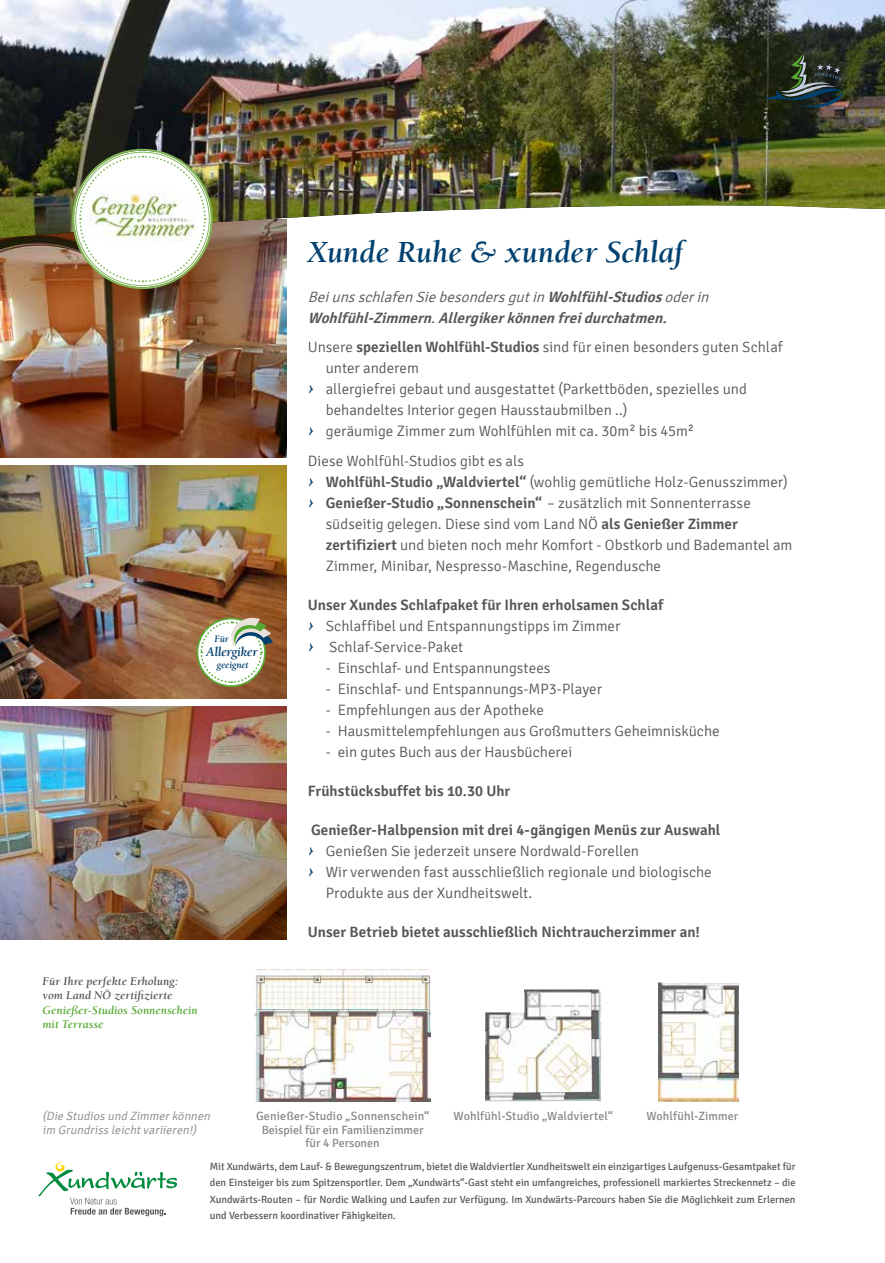
<style>
.page{position:relative;width:885px;height:1263px;background:#fff}
.page>*{position:absolute;margin:0;border:0;box-sizing:border-box;transform-origin:0 0}
.t1{font:italic 700 31.5px "Berkeley";letter-spacing:-.005em;color:#004170}
.t2{font:300 15px/21px "Signika";color:#575756}
.t3{font:600 15px "Signika";letter-spacing:.005em;color:#575756}
.t4{font:italic 600 15px/21px "Signika";color:#575756}
.t5{font:italic 700 13.35px "Berkeley";letter-spacing:-.03em;color:#004170}
.t6{font:12px/13.5px "Signika";letter-spacing:.005em;color:#878787;text-align:center}
.t7{font:italic 300 12px/13.5px "Signika";color:#878787}
.t8{font:italic 700 12px/14.4px "Berkeley";color:#575756}
.t9{font:italic 700 12px/14.4px "Berkeley";color:#55a932}
.t10{font:10.5px/16.5px "Signika";color:#575756;text-align:justify}
.t11{font:italic 700 10.05px "Berkeley";letter-spacing:-.03em;color:#004170}
.s1{font-weight:300}
.s2{font-weight:600}
.s3{font-family:"Berkeley";font-weight:700;font-style:italic;font-size:21px;color:#004170}
</style>
<div class="page">
<img style="left:0;top:240px;width:286px;height:218px">
<img style="left:0;top:0;width:884px;height:238px">
<svg style="left:765px;top:54px;width:78px;height:55px"></svg>
<img style="left:0;top:707px;width:286px;height:233px">
<img style="left:0;top:466px;width:286px;height:233px">
<svg style="left:38px;top:1162px;width:139px;height:54px"></svg>
<img style="left:255px;top:970px;width:175px;height:131px">
<img style="left:485px;top:989px;width:116px;height:112px">
<img style="left:658px;top:982px;width:80px;height:119px">
<img style="left:78px;top:155px;width:129px;height:128px">
<img style="left:90px;top:192px;width:107px;height:49px">
<svg style="left:199px;top:617px;width:74px;height:67px"></svg>
<p class="t11" style="left:214px;top:633px;width:16px">Für</p>
<p class="t11" style="left:216px;top:660px;width:33px">geeignet</p>
<p class="t5" style="left:206px;top:644px;width:53px">Allergiker</p>
<p class="t8" style="left:43px;top:974px;width:137px">Für Ihre perfekte Erholung: vom Land NÖ zertifizierte</p>
<p class="t9" style="left:43px;top:1003px;width:157px">Genießer-Studios Sonnenschein mit Terrasse</p>
<h1 class="t1" style="left:308px;top:235px;width:377px">Xunde Ruhe &amp; xunder Schlaf</h1>
<p class="t4" style="left:308px;top:286px;width:406px"><span class="s1">BeiunsschlafenSiebesondersgutin</span>Wohlfühl-Studios<span class="s1">oderin<br></span>Wohlfühl-Zimmern<span class="s1">.</span>Allergikerkönnenfreidurchatmen.</p>
<p class="t2" style="left:308px;top:337px;width:476px">Unsere <span class="s2">speziellen Wohlfühl-Studios</span> sind für einen besonders guten Schlaf</p>
<p class="t2" style="left:326px;top:358px;width:95px">unter anderem</p>
<p class="t2" style="left:308px;top:379px;width:440px"><span class="s3">›</span> allergiefrei gebaut und ausgestattet (Parkettböden, spezielles und</p>
<p class="t2" style="left:326px;top:400px;width:303px">behandeltes Interior gegen Hausstaubmilben ..)</p>
<p class="t2" style="left:308px;top:421px;width:388px"><span class="s3">›</span> geräumige Zimmer zum Wohlfühlen mit ca. 30m² bis 45m²</p>
<p class="t2" style="left:308px;top:451px;width:218px">Diese Wohlfühl-Studios gibt es als</p>
<p class="t2" style="left:308px;top:472px;width:481px"><span class="s3">›</span> <span class="s2">Wohlfühl-Studio „Waldviertel“</span> (wohlig gemütliche Holz-Genusszimmer)</p>
<p class="t3" style="left:308px;top:494px;width:444px"><span class="s3">›</span> Genießer-Studio „Sonnenschein“ <span class="s1">– zusätzlich mit Sonnenterrasse</span></p>
<p class="t2" style="left:326px;top:514px;width:413px">südseitig gelegen. Diese sind vom Land NÖ <span class="s2">als Genießer Zimmer</span></p>
<p class="t2" style="left:326px;top:535px;width:468px"><span class="s2">zertifiziert</span> und bieten noch mehr Komfort - Obstkorb und Bademantel am</p>
<p class="t2" style="left:326px;top:556px;width:337px">Zimmer, Minibar, Nespresso-Maschine, Regendusche</p>
<p class="t2" style="left:308px;top:595px;width:357px"><span class="s2">Unser Xundes Schlafpaket für Ihren erholsamen Schlaf </span><span class="s3">›</span> Schlaffibel und Entspannungstipps im Zimmer<br><span class="s3">›</span> Schlaf-Service-Paket</p>
<p class="t2" style="left:326px;top:658px;width:226px">- Einschlaf- und Entspannungstees</p>
<p class="t2" style="left:326px;top:679px;width:278px">- Einschlaf- und Entspannungs-MP3-Player</p>
<p class="t2" style="left:326px;top:700px;width:220px">- Empfehlungen aus der Apotheke</p>
<p class="t2" style="left:326px;top:721px;width:395px">- Hausmittelempfehlungen aus Großmutters Geheimnisküche</p>
<p class="t2" style="left:326px;top:742px;width:248px">- ein gutes Buch aus der Hausbücherei</p>
<p class="t3" style="left:308px;top:782px;width:204px">Frühstücksbuffet bis 10.30 Uhr</p>
<p class="t3" style="left:311px;top:821px;width:411px">Genießer-Halbpension mit drei 4-gängigen Menüs zur Auswahl</p>
<p class="t2" style="left:308px;top:841px;width:333px"><span class="s3">›</span> Genießen Sie jederzeit unsere Nordwald-Forellen</p>
<p class="t2" style="left:308px;top:862px;width:405px"><span class="s3">›</span> Wir verwenden fast ausschließlich regionale und biologische</p>
<p class="t2" style="left:326px;top:883px;width:208px">Produkte aus der Xundheitswelt.</p>
<p class="t3" style="left:308px;top:923px;width:393px">Unser Betrieb bietet ausschließlich Nichtraucherzimmer an!</p>
<p class="t7" style="left:43px;top:1110px;width:171px">(Die Studios und Zimmerkönnen im Grundriss leichtvariieren!)</p>
<p class="t6" style="left:256px;top:1110px;width:175px">Genießer-Studio „Sonnenschein“<br>Beispiel für ein Familienzimmer für 4 Personen</p>
<p class="t6" style="left:453px;top:1110px;width:161px">Wohlfühl-Studio „Waldviertel“</p>
<p class="t6" style="left:646px;top:1110px;width:93px">Wohlfühl-Zimmer</p>
<p class="t10" style="left:210px;top:1158px;width:587px">Mit Xundwärts, dem Lauf- &amp; Bewegungszentrum, bietet die Waldviertler Xundheitswelt ein einzigartiges Laufgenuss-Gesamtpaket für den Einsteiger bis zum Spitzensportler. Dem „Xundwärts“-Gast steht ein umfangreiches, professionell markiertes Streckennetz – die Xundwärts-Routen – für Nordic Walking und Laufen zur Verfügung. Im Xundwärts-Parcours haben Sie die Möglichkeit zum Erlernen und Verbessern koordinativer Fähigkeiten.</p>
</div>
